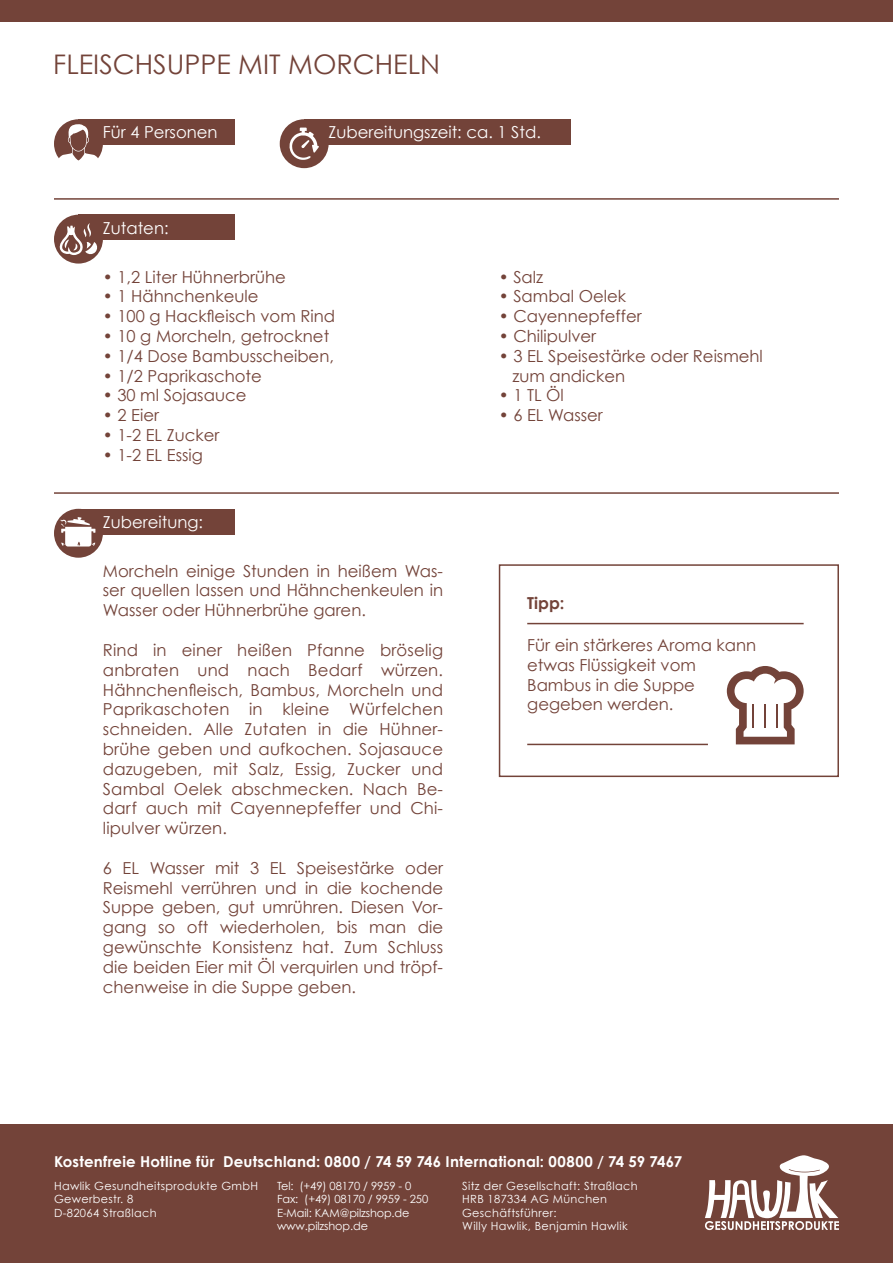
<style>
.page{position:relative;width:893px;height:1263px;background:#fff}
.page>*{position:absolute;margin:0;border:0;box-sizing:border-box;transform-origin:0 0}
.t1{font:27px "Century Gothic";color:#734339}
.t2{font:16.5px/19.8px "Century Gothic";color:#734339;text-align:justify}
.t3{font:16.5px "Century Gothic";color:#fff}
.t4{font:700 16.5px "Century Gothic";color:#734339}
.t5{font:700 15px "Century Gothic";letter-spacing:.015em;color:#fff}
.t6{font:11.25px/13.5px "Century Gothic";letter-spacing:.03em;color:#fff}
.t7{font:11.25px/13.5px "Century Gothic";letter-spacing:-.01em;color:#fff}
</style>
<div class="page">
<div style="left:0;top:1125px;width:893px;height:138px;background:#734339"></div>
<svg style="left:705px;top:1155px;width:134px;height:75px"></svg>
<div style="left:0;top:0;width:893px;height:21px;background:#734339"></div>
<div style="left:78px;top:119px;width:157px;height:26px;background:#734339"></div>
<div style="left:54px;top:119px;width:49px;height:49px;background:#734339;border-radius:50%"></div>
<svg style="left:56px;top:124px;width:45px;height:44px"></svg>
<div style="left:304px;top:119px;width:266px;height:26px;background:#734339"></div>
<div style="left:280px;top:119px;width:49px;height:49px;background:#734339;border-radius:50%"></div>
<svg style="left:289px;top:128px;width:30px;height:32px"></svg>
<div style="left:78px;top:215px;width:157px;height:25px;background:#734339"></div>
<div style="left:54px;top:215px;width:49px;height:49px;background:#734339;border-radius:50%"></div>
<svg style="left:59px;top:223px;width:39px;height:32px"></svg>
<hr style="left:54px;top:198px;width:785px;height:2px;background:#734339">
<hr style="left:54px;top:492px;width:785px;height:2px;background:#734339">
<div style="left:499px;top:564px;width:340px;height:213px;border:2px solid #734339"></div>
<hr style="left:527px;top:623px;width:277px;height:1px;background:#734339">
<hr style="left:527px;top:744px;width:181px;height:1px;background:#734339">
<svg style="left:727px;top:666px;width:77px;height:78px"></svg>
<div style="left:78px;top:509px;width:157px;height:25px;background:#734339"></div>
<div style="left:54px;top:509px;width:49px;height:49px;background:#734339;border-radius:50%"></div>
<svg style="left:60px;top:517px;width:35px;height:29px"></svg>
<h1 class="t1" style="left:53px;top:48px;width:64px">Fleischs</h1>
<h1 class="t1" style="left:167px;top:48px;width:34px">uppe</h1>
<h1 class="t1" style="left:238px;top:48px;width:94px">mit Morchel</h1>
<h1 class="t1" style="left:420px;top:48px;width:21px">n</h1>
<p class="t3" style="left:103px;top:122px;width:116px">Für 4 Personen</p>
<p class="t3" style="left:103px;top:218px;width:67px">Zutaten:</p>
<p class="t3" style="left:329px;top:122px;width:214px">Zubereitungszeit: ca. 1 Std.</p>
<p class="t2" style="left:103px;top:266px;width:184px">• 1,2 Liter Hühnerbrühe</p>
<p class="t2" style="left:103px;top:286px;width:157px">• 1 Hähnchenkeule</p>
<p class="t2" style="left:103px;top:306px;width:234px">• 100 g Hackfleisch vom Rind</p>
<p class="t2" style="left:103px;top:326px;width:228px">• 10 g Morcheln, getrocknet</p>
<p class="t2" style="left:103px;top:346px;width:233px">• 1/4 Dose Bambusscheiben,</p>
<p class="t2" style="left:103px;top:365px;width:161px">• 1/2 Paprikaschote</p>
<p class="t2" style="left:103px;top:385px;width:145px">• 30 ml Sojasauce</p>
<p class="t2" style="left:103px;top:405px;width:58px">• 2 Eier</p>
<p class="t2" style="left:103px;top:425px;width:118px">• 1-2 EL Zucker</p>
<p class="t2" style="left:103px;top:445px;width:101px">• 1-2 EL Essig</p>
<p class="t3" style="left:103px;top:512px;width:102px">Zubereitung:</p>
<p class="t2" style="left:103px;top:561px;width:342px">Morcheln einige Stunden in heißem Was&shy;ser quellen lassen und Hähnchenkeulen in Wasser oder Hühnerbrühe garen.</p>
<p class="t2" style="left:103px;top:640px;width:342px">Rind in einer heißen Pfanne bröselig anbraten und nach Bedarf würzen.<br>Hähnchenfleisch, Bambus, Morcheln und Paprikaschoten in kleine Würfelchen schneiden. Alle Zutaten in die Hühner&shy;brühe geben und aufkochen. Sojasauce dazugeben, mit Salz, Essig, Zucker und Sambal Oelek abschmecken. Nach Be&shy;darf auch mit Cayennepfeffer und Chi&shy;lipulver würzen.</p>
<p class="t2" style="left:103px;top:858px;width:342px">6 EL Wasser mit 3 EL Speisestärke oder Reismehl verrühren und in die kochende Suppe geben, gut umrühren. Diesen Vor&shy;gang so oft wiederholen, bis man die gewünschte Konsistenz hat. Zum Schluss die beiden Eier mit Öl verquirlen und tröpf&shy;chenweise in die Suppe geben.</p>
<p class="t2" style="left:499px;top:266px;width:46px">• Salz</p>
<p class="t2" style="left:499px;top:286px;width:129px">• Sambal Oelek</p>
<p class="t2" style="left:499px;top:306px;width:144px">• Cayennepfeffer</p>
<p class="t2" style="left:499px;top:326px;width:99px">• Chilipulver</p>
<p class="t2" style="left:512px;top:346px;width:252px;text-indent:-14px">• 3 EL Speisestärke oder Reismehl zum andicken</p>
<p class="t2" style="left:499px;top:385px;width:67px">• 1 TL Öl</p>
<p class="t2" style="left:499px;top:405px;width:106px">• 6 EL Wasser</p>
<p class="t4" style="left:527px;top:592px;width:39px">Tipp:</p>
<p class="t2" style="left:527px;top:635px;width:230px;text-align:left">Für ein stärkeres Aroma kann etwas Flüssigkeit vom<br>Bambus in die Suppe gegeben werden.</p>
<p class="t5" style="left:54px;top:1152px;width:630px">Kostenfreie Hotline für Deutschland: 0800 / 74 59 746 International: 00800 / 74 59 7467</p>
<p class="t6" style="left:54px;top:1178px;width:206px">Hawlik Gesundheitsprodukte GmbH<br>Gewerbestr. 8<br>D-82064 Straßlach</p>
<p class="t6" style="left:462px;top:1178px;width:177px">Sitz der Gesellschaft: Straßlach<br>HRB 187334 AG München<br>Geschäftsführer:<br>Willy Hawlik, Benjamin Hawlik</p>
<p class="t7" style="left:277px;top:1178px;width:153px">Tel: (+49) 08170 / 9959 - 0<br>Fax: (+49) 08170 / 9959 - 250<br>E-Mail: KAM@pilzshop.de www.pilzshop.de</p>
</div>
